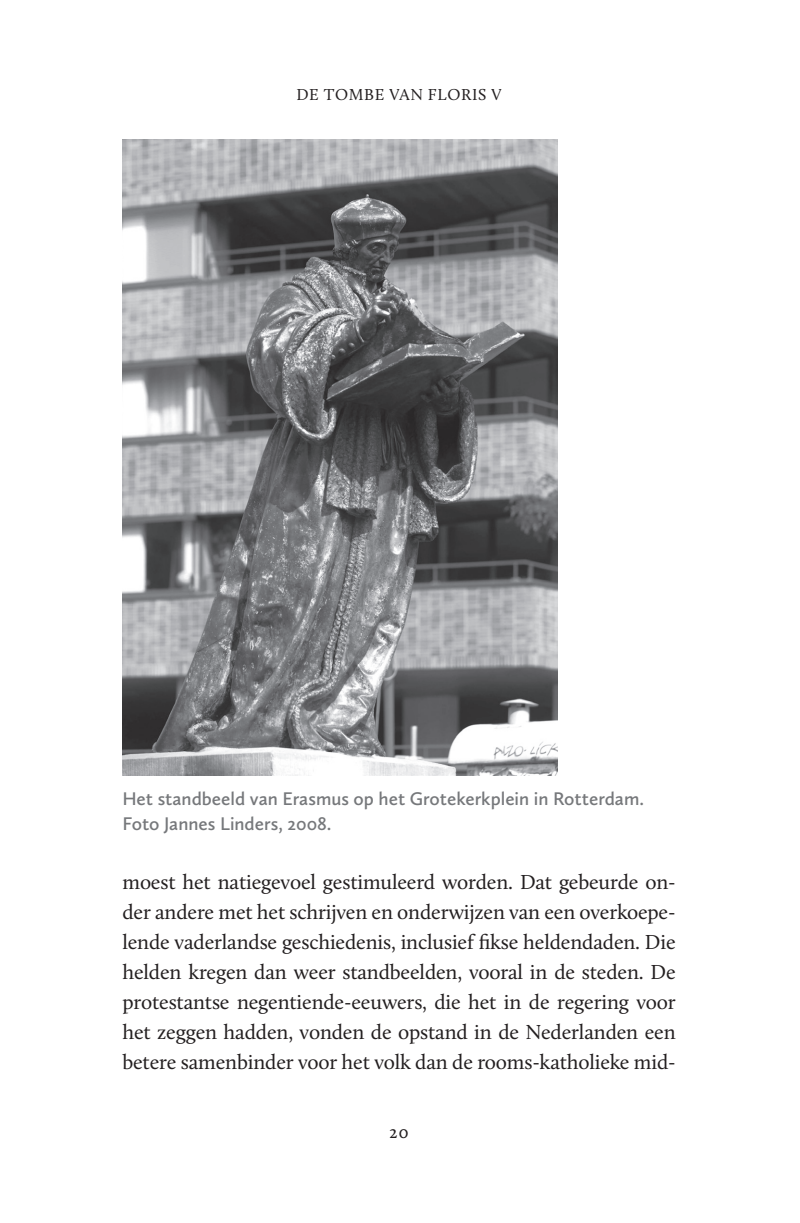
<style>
.page{position:relative;width:800px;height:1223px;background:#fff}
.page>*{position:absolute;margin:0;border:0;box-sizing:border-box;transform-origin:0 0}
.t1{font:21px/30px "Calluna";letter-spacing:-.01em;color:#231f20;text-align:justify}
.t2{font:600 19px/25px "Calluna Sans";color:#76787b}
.t3{font:18.4px "Calluna";color:#231f20}
.t4{font:16.4px "Calluna";letter-spacing:.045em;color:#231f20}
</style>
<div class="page">
<img style="left:122px;top:139px;width:435px;height:636px">
<p class="t4" style="left:296px;top:84px;width:207px">DE TOMBE VAN FLORIS V</p>
<p class="t2" style="left:122px;top:785px;width:523px">Het standbeeld van Erasmus op het Grotekerkplein in Rotterdam.<br>Foto Jannes Linders, 2008.</p>
<p class="t1" style="left:122px;top:866px;width:554px">moest het natiegevoel gestimuleerd worden. Dat gebeurde on&shy;der andere met het schrijven en onderwijzen van een overkoepe&shy;lende vaderlandse geschiedenis, inclusief fikse heldendaden. Die helden kregen dan weer standbeelden, vooral in de steden. De protestantse negentiende-eeuwers, die het in de regering voor het zeggen hadden, vonden de opstand in de Nederlanden een betere samenbinder voor het volk dan de rooms-katholieke mid-</p>
<p class="t3" style="left:389px;top:1120px;width:21px">20</p>
</div>
